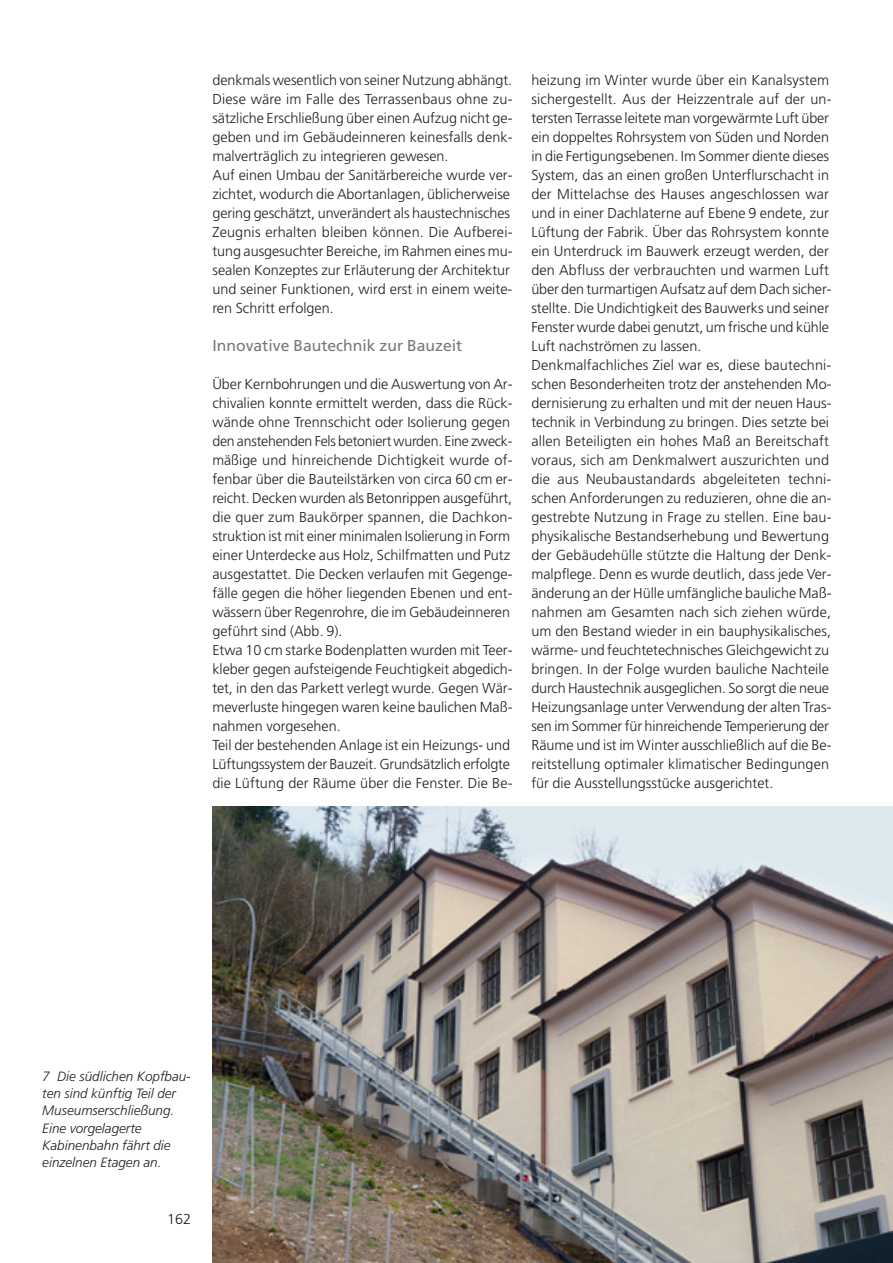
<style>
.page{position:relative;width:893px;height:1263px;background:#fff}
.page>*{position:absolute;margin:0;border:0;box-sizing:border-box;transform-origin:0 0}
.t1{font:15.75px "Frutiger";color:#77787b}
.t2{font:300 14.4px/19px "Frutiger";color:#231f20}
.t3{font:italic 300 13.5px/17.2px "Frutiger";color:#231f20}
</style>
<div class="page">
<img style="left:212px;top:807px;width:680px;height:456px">
<p class="t2" style="left:212px;top:72px;width:302px">denkmals wesentlich von seiner Nutzung abhängt.<br>Diese wäre im Falle des Terrassenbaus ohne zu&shy;sätzliche Erschließung über einen Aufzug nicht ge&shy;geben und im Gebäudeinneren keinesfalls denk&shy;malverträglich zu integrieren gewesen.<br>Auf einen Umbau der Sanitärbereiche wurde ver&shy;zichtet, wodurch die Abortanlagen, üblicherweise gering geschätzt, unverändert als haustechnisches Zeugnis erhalten bleiben können. Die Aufberei&shy;tung ausgesuchter Bereiche, im Rahmen eines mu&shy;sealen Konzeptes zur Erläuterung der Architektur und seiner Funktionen, wird erst in einem weite&shy;ren Schritt erfolgen.</p>
<p class="t1" style="left:212px;top:339px;width:251px">Innovative Bautechnik zur Bauzeit</p>
<p class="t2" style="left:212px;top:375px;width:302px">Über Kernbohrungen und die Auswertung von Ar&shy;chivalien konnte ermittelt werden, dass die Rück&shy;wände ohne Trennschicht oder Isolierung gegen den anstehenden Fels betoniert wurden. Eine zweck&shy;mäßige und hinreichende Dichtigkeit wurde of&shy;fenbar über die Bauteilstärken von circa 60 cm er&shy;reicht. Decken wurden als Betonrippen ausgeführt, die quer zum Baukörper spannen, die Dachkon&shy;struktion ist mit einer minimalen Isolierung in Form einer Unterdecke aus Holz, Schilfmatten und Putz ausgestattet. Die Decken verlaufen mit Gegenge&shy;fälle gegen die höher liegenden Ebenen und ent&shy;wässern über Regenrohre, die im Gebäudeinneren geführt sind (Abb. 9).<br>Etwa 10 cm starke Bodenplatten wurden mit Teer - kleber gegen aufsteigende Feuchtigkeit abgedich&shy;tet, in den das Parkett verlegt wurde. Gegen Wär&shy;meverluste hingegen waren keine baulichen Maß&shy;nahmen vorgesehen.<br>Teil der bestehenden Anlage ist ein Heizungs- und Lüftungssystem der Bauzeit. Grundsätzlich erfolgte die Lüftung der Räume über die Fenster. Die Be-</p>
<p class="t2" style="left:531px;top:72px;width:302px">heizung im Winter wurde über ein Kanalsystem sichergestellt. Aus der Heizzentrale auf der un&shy;tersten Terrasse leitete man vorgewärmte Luft über ein doppeltes Rohrsystem von Süden und Norden in die Fertigungsebenen. Im Sommer diente dieses System, das an einen großen Unterflurschacht in der Mittelachse des Hauses angeschlossen war und in einer Dachlaterne auf Ebene 9 endete, zur Lüftung der Fabrik. Über das Rohrsystem konnte ein Unterdruck im Bauwerk erzeugt werden, der den Abfluss der verbrauchten und warmen Luft über den turmartigen Aufsatz auf dem Dach sicher - stellte. Die Undichtigkeit des Bauwerks und seiner Fenster wurde dabei genutzt, um frische und kühle Luft nachströmen zu lassen.<br>Denkmalfachliches Ziel war es, diese bautechni&shy;schen Besonderheiten trotz der anstehenden Mo&shy;dernisierung zu erhalten und mit der neuen Haus&shy;technik in Verbindung zu bringen. Dies setzte bei allen Beteiligten ein hohes Maß an Bereitschaft voraus, sich am Denkmalwert auszurichten und die aus Neubaustandards abgeleiteten techni&shy;schen Anforderungen zu reduzieren, ohne die an&shy;gestrebte Nutzung in Frage zu stellen. Eine bau&shy;physikalische Bestandserhebung und Bewertung der Gebäudehülle stützte die Haltung der Denk&shy;malpflege. Denn es wurde deutlich, dass jede Ver&shy;änderung an der Hülle umfängliche bauliche Maß&shy;nahmen am Gesamten nach sich ziehen würde, um den Bestand wieder in ein bauphysikalisches, wärme- und feuchtetechnisches Gleichgewicht zu bringen. In der Folge wurden bauliche Nachteile durch Haustechnik ausgeglichen. So sorgt die neue Heizungsanlage unter Verwendung der alten Tras&shy;sen im Sommer für hinreichende Temperierung der Räume und ist im Winter ausschließlich auf die Be&shy;reitstellung optimaler klimatischer Bedingungen für die Ausstellungsstücke ausgerichtet.</p>
<p class="t3" style="left:42px;top:1069px;width:150px">7 Die südlichen Kopfbau&shy;ten sind künftig Teil der<br>Museumserschließung.<br>Eine vorgelagerte<br>Kabinenbahn fährt die einzelnen Etagen an.</p>
<p class="t2" style="left:167px;top:1211px;width:26px">162</p>
</div>
